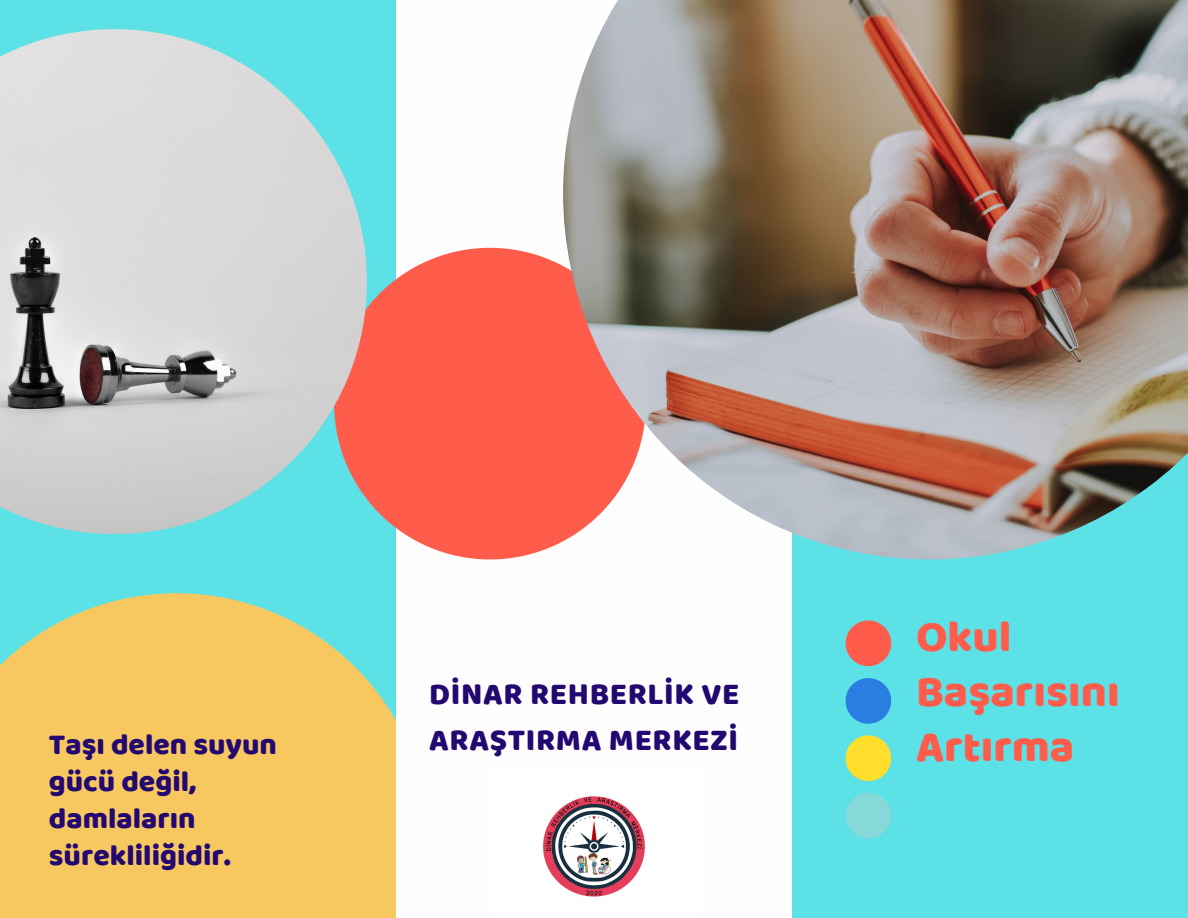
<style>
.page{position:relative;width:1188px;height:918px;background:#5ce1e6}
.page>*{position:absolute;margin:0;border:0;box-sizing:border-box;transform-origin:0 0}
.t1{font:45px/55.2px "Baloo";color:#ff5c4c}
.t2{font:31.5px "Baloo";letter-spacing:.02em;color:#230871}
.t3{font:30px/37.2px "Baloo";color:#230871}
</style>
<div class="page">
<svg style="left:0;top:593px;width:396px;height:325px;background:#e8ca6c"></svg>
<div style="left:396px;top:0;width:396px;height:918px;background:#fefefe"></div>
<svg style="left:367px;top:248px;width:196px;height:311px;background:#f86859"></svg>
<img style="left:563px;top:0;width:625px;height:559px">
<img style="left:0;top:29px;width:367px;height:505px">
<svg style="left:846px;top:620px;width:45px;height:46px"></svg>
<svg style="left:846px;top:678px;width:45px;height:46px"></svg>
<svg style="left:846px;top:735px;width:45px;height:46px"></svg>
<svg style="left:846px;top:793px;width:45px;height:45px"></svg>
<img style="left:543px;top:796px;width:102px;height:101px">
<p class="t2" style="left:429px;top:675px;width:312px">DİNAR REHBERLİK VE</p>
<p class="t3" style="left:49px;top:725px;width:230px">Taşı delen suyun</p>
<p class="t2" style="left:429px;top:721px;width:311px">ARAŞTIRMA MERKEZİ</p>
<p class="t3" style="left:49px;top:762px;width:184px">gücü değil, damlaların sürekliliğidir.</p>
<h1 class="t1" style="left:916px;top:608px;width:205px">Okul<br>Başarısını<br>Artırma</h1>
</div>
